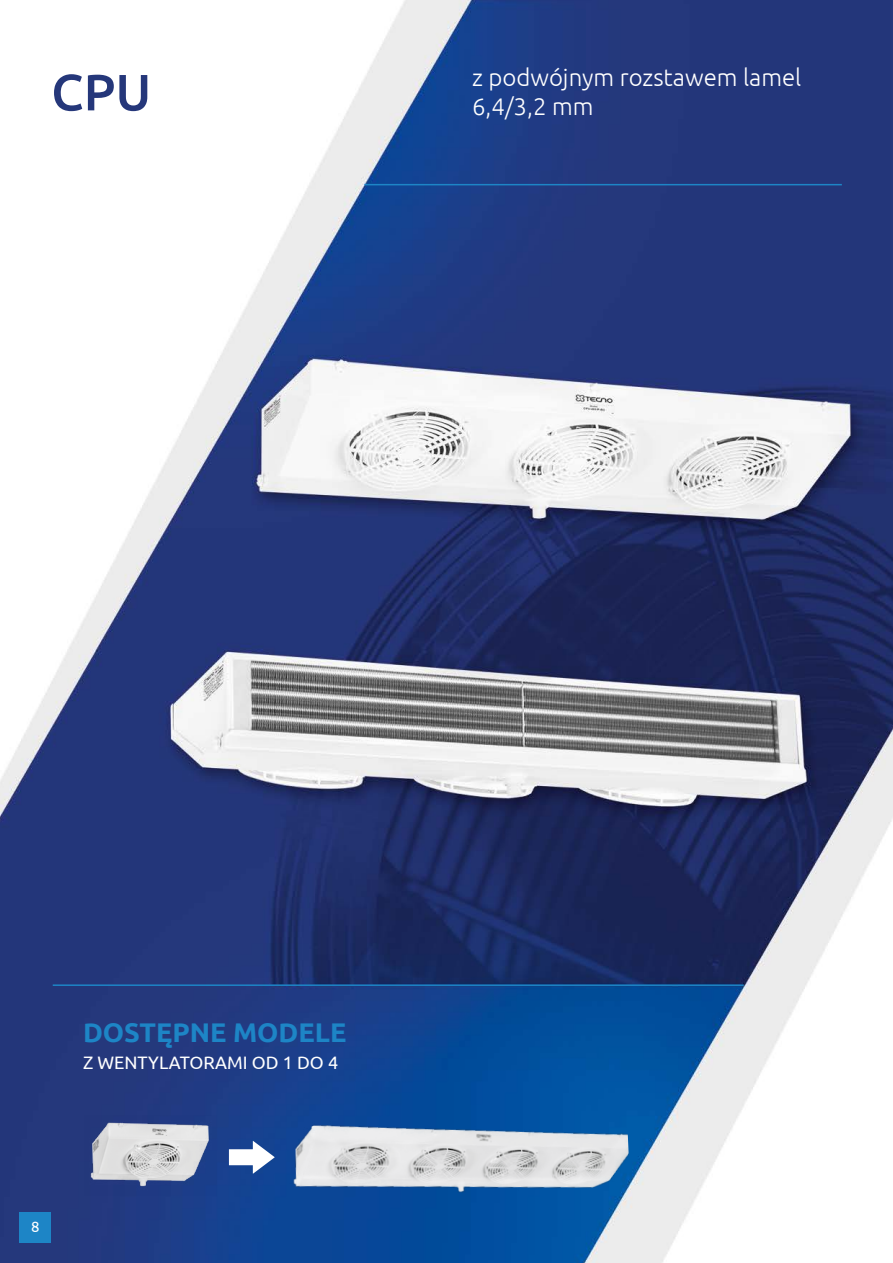
<style>
.page{position:relative;width:893px;height:1263px;background:#fff}
.page>*{position:absolute;margin:0;border:0;box-sizing:border-box;transform-origin:0 0}
.t1{font:500 51px "Ubuntu";color:#25377a}
.t2{font:700 27px "Ubuntu";color:#1d85c6}
.t3{font:300 24px/28.8px "Ubuntu";color:#fff}
.t4{font:18px "Ubuntu";color:#fff}
.t5{font:15px "Ubuntu";color:#fff}
</style>
<div class="page">
<img style="left:0;top:0;width:893px;height:1263px">
<img style="left:85px;top:1115px;width:132px;height:81px">
<img style="left:286px;top:1108px;width:344px;height:93px">
<div style="left:20px;top:1212px;width:31px;height:30px;background:#1d85c6"></div>
<hr style="left:364px;top:184px;width:478px;height:1px;background:#1d85c6">
<svg style="left:229px;top:1141px;width:46px;height:32px"></svg>
<hr style="left:53px;top:984px;width:691px;height:2px;background:#1d85c6">
<h1 class="t1" style="left:51px;top:60px;width:102px">CPU</h1>
<p class="t3" style="left:472px;top:62px;width:331px">z podwójnym rozstawem lamel<br>6,4/3,2 mm</p>
<p class="t2" style="left:83px;top:1016px;width:265px">DOSTĘPNE MODELE</p>
<p class="t4" style="left:83px;top:1052px;width:257px">Z WENTYLATORAMI OD 1 DO 4</p>
<p class="t5" style="left:31px;top:1218px;width:10px">8</p>
</div>
